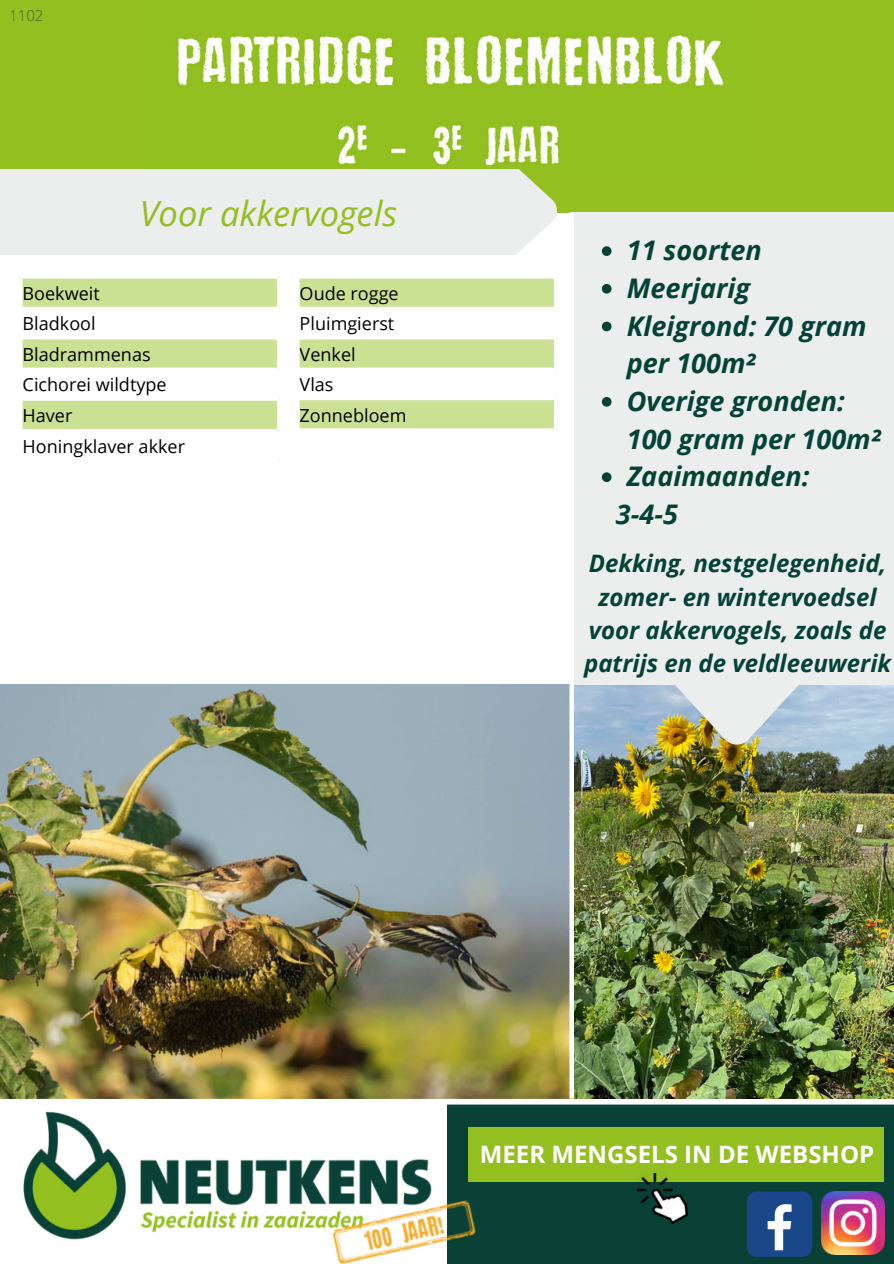
<style>
.page{position:relative;width:894px;height:1264px;background:#fff}
.page>*{position:absolute;margin:0;border:0;box-sizing:border-box;transform-origin:0 0}
.t1{font:italic 34.5px "Open Sans";color:#93bf20}
.t2{font:italic 700 27px "Open Sans";color:#034237}
.t3{font:italic 700 24px/33.3px "Open Sans";color:#034237;text-align:center}
.t4{font:700 24px "Open Sans";color:#fff}
.t5{font:18px/30.5px "Open Sans";color:#000}
.t6{font:300 15px "Open Sans";color:#4a6136}
</style>
<div class="page">
<img style="left:0;top:684px;width:569px;height:414px">
<div style="left:0;top:0;width:893px;height:213px;background:#93bf20"></div>
<svg style="left:0;top:169px;width:556px;height:86px;fill:#eceded"></svg>
<div style="left:5px;top:169px;width:535px;height:86px;background:#eceded"></div>
<div style="left:447px;top:1103px;width:446px;height:160px;background:#0a4136"></div>
<div style="left:746px;top:1191px;width:66px;height:65px;background:#1a4789;border-radius:10px"></div>
<svg style="left:767px;top:1204px;width:24px;height:46px"></svg>
<img style="left:821px;top:1191px;width:63px;height:63px">
<div style="left:468px;top:1127px;width:415px;height:54px;background:#93bf20"></div>
<img style="left:637px;top:1173px;width:49px;height:50px">
<img style="left:23px;top:1111px;width:262px;height:129px">
<img style="left:285px;top:1159px;width:238px;height:104px">
<div style="left:569px;top:212px;width:6px;height:886px;background:#fff"></div>
<div style="left:0;top:1098px;width:893px;height:6px;background:#fff"></div>
<svg style="left:23px;top:278px;width:254px;height:151px"></svg>
<hr style="left:20px;top:307px;width:259px;height:2px;background:#fff">
<hr style="left:20px;top:337px;width:259px;height:2px;background:#fff">
<hr style="left:20px;top:367px;width:259px;height:3px;background:#fff">
<hr style="left:20px;top:398px;width:259px;height:3px;background:#fff">
<svg style="left:299px;top:278px;width:254px;height:150px"></svg>
<hr style="left:297px;top:307px;width:259px;height:2px;background:#fff">
<hr style="left:297px;top:337px;width:259px;height:2px;background:#fff">
<hr style="left:297px;top:367px;width:259px;height:3px;background:#fff">
<hr style="left:297px;top:398px;width:259px;height:2px;background:#fff">
<img style="left:173px;top:33px;width:551px;height:132px">
<img style="left:574px;top:684px;width:319px;height:414px">
<img style="left:661px;top:684px;width:150px;height:61px">
<div style="left:574px;top:212px;width:319px;height:472px;background:#eceded"></div>
<svg style="left:601px;top:246px;width:10px;height:10px"></svg>
<svg style="left:601px;top:284px;width:10px;height:9px"></svg>
<svg style="left:601px;top:322px;width:10px;height:9px"></svg>
<svg style="left:601px;top:397px;width:10px;height:9px"></svg>
<svg style="left:601px;top:472px;width:10px;height:10px"></svg>
<p class="t6" style="left:9px;top:5px;width:36px">1102</p>
<h1 class="t1" style="left:140px;top:190px;width:259px">Voor akkervogels</h1>
<p class="t5" style="left:23px;top:278px;width:164px">Boekweit<br>Bladkool<br>Bladrammenas<br>Cichorei wildtype<br>Haver<br>Honingklaver akker</p>
<p class="t5" style="left:299px;top:278px;width:108px">Oude rogge<br>Pluimgierst<br>Venkel<br>Vlas<br>Zonnebloem</p>
<h2 class="t2" style="left:626px;top:231px;width:136px">11 soorten</h2>
<h2 class="t2" style="left:626px;top:269px;width:125px">Meerjarig</h2>
<h2 class="t2" style="left:626px;top:307px;width:241px">Kleigrond: 70 gram</h2>
<h2 class="t2" style="left:626px;top:344px;width:130px">per 100m²</h2>
<h2 class="t2" style="left:626px;top:382px;width:219px">Overige gronden:</h2>
<h2 class="t2" style="left:626px;top:420px;width:255px">100 gram per 100m²</h2>
<h2 class="t2" style="left:626px;top:457px;width:184px">Zaaimaanden:</h2>
<h2 class="t2" style="left:615px;top:495px;width:64px">3-4-5</h2>
<h3 class="t3" style="left:584px;top:546px;width:308px">Dekking, nestgelegenheid, zomer- en wintervoedsel voor akkervogels, zoals de patrijs en de veldleeuwerik</h3>
<h3 class="t4" style="left:479px;top:1137px;width:396px">MEER MENGSELS IN DE WEBSHOP</h3>
</div>
